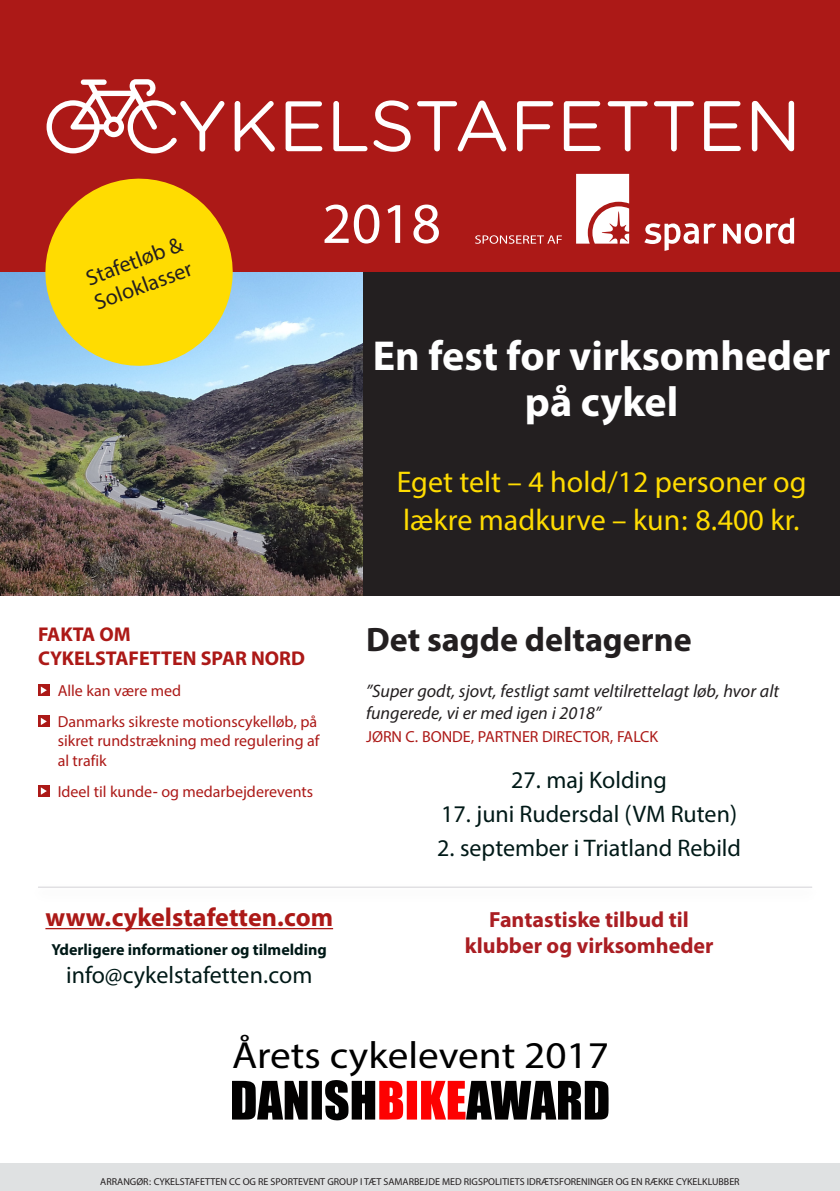
<style>
.page{position:relative;width:840px;height:1191px;background:#fff}
.page>*{position:absolute;margin:0;border:0;box-sizing:border-box;transform-origin:0 0}
.t1{font:58px "Myriad Pro";color:#fff}
.t2{font:700 42px/46px "Myriad Hebrew";color:#fff;text-align:center}
.t3{font:37.8px "Myriad Pro";color:#000;scale:1.09 1}
.t4{font:700 34px "Myriad Hebrew";color:#231f20}
.t5{font:30px/38px "Myriad Hebrew";color:#ffdc01}
.t6{font:700 26px "Myriad Hebrew";color:#ac1917}
.t7{font:24px "Myriad Hebrew";color:#001917}
.t8{font:700 22px "Myriad Hebrew";color:#aa1e23}
.t9{font:22px "Myriad Hebrew";color:#231f20}
.t10{font:700 20px "Myriad Hebrew";color:#ac1917}
.t11{font:italic 18px/21.6px "Myriad Hebrew";color:#231f20}
.t12{font:16px/19.2px "Myriad Hebrew";color:#ac1917}
.t13{font:700 16px "Myriad Hebrew";color:#001917}
.t14{font:10px "Myriad Hebrew";color:#231f20}
</style>
<div class="page">
<div style="left:0;top:0;width:839px;height:272px;background:#ac1917"></div>
<div style="left:0;top:1163px;width:839px;height:28px;background:#dfe1e2"></div>
<img style="left:0;top:272px;width:363px;height:323px">
<div style="left:363px;top:272px;width:476px;height:323px;background:#231f20"></div>
<svg style="left:38px;top:684px;width:12px;height:12px"></svg>
<svg style="left:41px;top:686px;width:6px;height:8px"></svg>
<div style="left:38px;top:715px;width:12px;height:12px;background:#ac1917"></div>
<svg style="left:41px;top:718px;width:6px;height:7px"></svg>
<svg style="left:38px;top:785px;width:12px;height:12px"></svg>
<svg style="left:41px;top:787px;width:6px;height:7px"></svg>
<svg style="left:234px;top:101px;width:41px;height:51px"></svg>
<svg style="left:285px;top:101px;width:37px;height:50px"></svg>
<svg style="left:333px;top:101px;width:34px;height:50px"></svg>
<svg style="left:373px;top:100px;width:37px;height:52px"></svg>
<svg style="left:417px;top:101px;width:89px;height:50px"></svg>
<svg style="left:517px;top:101px;width:36px;height:50px"></svg>
<svg style="left:563px;top:101px;width:37px;height:50px"></svg>
<svg style="left:607px;top:101px;width:40px;height:50px"></svg>
<svg style="left:654px;top:101px;width:39px;height:50px"></svg>
<svg style="left:704px;top:101px;width:36px;height:50px"></svg>
<svg style="left:751px;top:101px;width:42px;height:50px"></svg>
<svg style="left:47px;top:79px;width:177px;height:74px"></svg>
<svg style="left:644px;top:217px;width:149px;height:34px"></svg>
<svg style="left:576px;top:174px;width:52px;height:70px;background:#f2dbdb"></svg>
<svg style="left:475px;top:235px;width:86px;height:9px"></svg>
<svg style="left:33px;top:178px;width:212px;height:200px;background:#dfbd36"></svg>
<svg style="left:232px;top:1080px;width:376px;height:40px"></svg>
<hr style="left:45px;top:928px;width:288px;height:1px;background:#ac1917">
<hr style="left:38px;top:886px;width:773px;height:1px;background:#d3d2d7">
<p class="t9" style="left:83px;top:268px;width:102px;rotate:-21deg">Stafetløb &amp;</p>
<p class="t9" style="left:91px;top:292px;width:104px;rotate:-21deg">Soloklasser</p>
<p class="t1" style="left:322px;top:188px;width:121px">2018</p>
<p class="t2" style="left:372px;top:335px;width:459px">En fest for virksomheder på cykel</p>
<p class="t5" style="left:396px;top:465px;width:411px">Eget telt – 4 hold/12 personer og lækre madkurve – kun: 8.400 kr.</p>
<p class="t10" style="left:38px;top:623px;width:94px">FAKTA OM</p>
<p class="t10" style="left:38px;top:647px;width:268px">CYKELSTAFETTEN SPAR NORD</p>
<p class="t12" style="left:58px;top:682px;width:125px">Alle kan være med</p>
<p class="t12" style="left:58px;top:713px;width:263px">Danmarks sikreste motionscykelløb, på sikret rundstrækning med regulering af al trafik</p>
<p class="t12" style="left:58px;top:783px;width:257px">Ideel til kunde- og medarbejderevents</p>
<p class="t4" style="left:366px;top:621px;width:327px">Det sagde deltagerne</p>
<p class="t11" style="left:366px;top:681px;width:414px">”Super godt, sjovt, festligt samt veltilrettelagt løb, hvor alt fungerede, vi er med igen i 2018”</p>
<p class="t12" style="left:366px;top:727px;width:293px">JØRN C. BONDE, PARTNER DIRECTOR, FALCK</p>
<p class="t7" style="left:511px;top:767px;width:157px">27. maj Kolding</p>
<p class="t7" style="left:441px;top:801px;width:297px">17. juni Rudersdal (VM Ruten)</p>
<p class="t7" style="left:437px;top:835px;width:305px">2. september i Triatland Rebild</p>
<p class="t6" style="left:45px;top:902px;width:289px">www.cykelstafetten.com</p>
<p class="t8" style="left:489px;top:907px;width:201px">Fantastiske tilbud til</p>
<p class="t8" style="left:464px;top:933px;width:250px">klubber og virksomheder</p>
<p class="t13" style="left:52px;top:940px;width:277px">Yderligere informationer og tilmelding</p>
<p class="t7" style="left:66px;top:962px;width:248px">info@cykelstafetten.com</p>
<p class="t3" style="left:232px;top:1032px;width:347px">Årets cykelevent 2017</p>
<p class="t14" style="left:100px;top:1176px;width:640px">ARRANGØR: CYKELSTAFETTEN CC OG RE SPORTEVENT GROUP I TÆT SAMARBEJDE MED RIGSPOLITIETS IDRÆTSFORENINGER OG EN RÆKKE CYKELKLUBBER</p>
</div>
